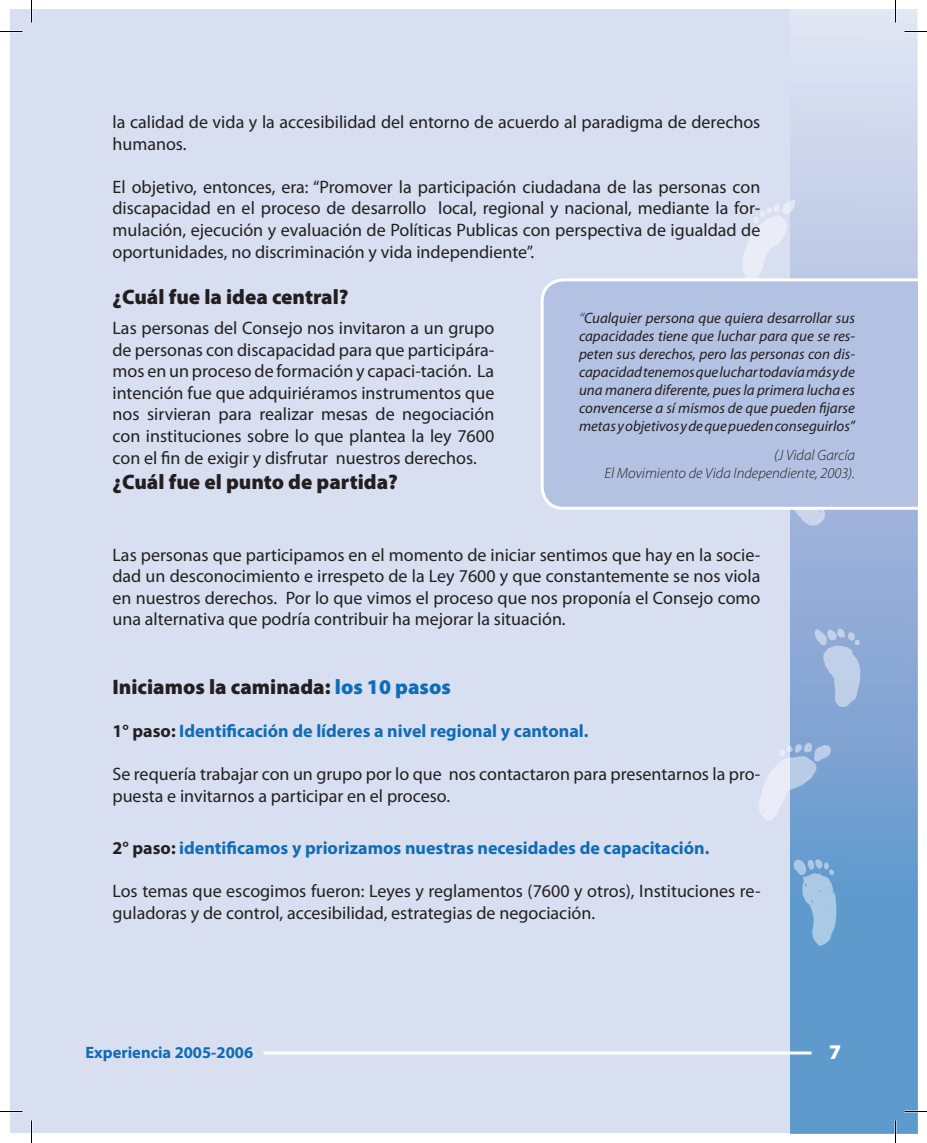
<style>
.page{position:relative;width:927px;height:1143px;background:#fff}
.page>*{position:absolute;margin:0;border:0;box-sizing:border-box;transform-origin:0 0}
.t1{font:900 21px "Myriad Pro";color:#231f20}
.t2{font:900 21px "Myriad Pro";color:#fff}
.t3{font:18px/21.6px "Myriad Pro";color:#231f20}
.t4{font:700 18px "Myriad Pro";color:#0f6cb6}
.t5{font:700 16.5px "Myriad Pro";color:#0f6cb6}
.t6{font:italic 15px/18px "Myriad Pro";color:#231f20;text-align:justify}
.t7{font:italic 300 15px/18px "Myriad Pro";color:#231f20;text-align:right}
.s1{color:#0f6cb6}
.s2{color:#231f20}
</style>
<div class="page">
<div style="left:10px;top:10px;width:22px;height:1123px;background:#d8dff0"></div>
<div style="left:32px;top:10px;width:885px;height:1123px;background:#d8dff0"></div>
<svg style="left:791px;top:10px;width:126px;height:1123px"></svg>
<img style="left:743px;top:182px;width:166px;height:782px">
<hr style="left:263px;top:1052px;width:548px;height:2px;background:#fff">
<div style="left:541px;top:278px;width:376px;height:232px;background:#b3c1e2"></div>
<svg style="left:0;top:31px;width:22px;height:1px"></svg>
<svg style="left:904px;top:31px;width:23px;height:1px"></svg>
<svg style="left:0;top:1111px;width:22px;height:1px"></svg>
<svg style="left:904px;top:1111px;width:23px;height:1px"></svg>
<svg style="left:31px;top:0;width:1px;height:22px"></svg>
<svg style="left:31px;top:1120px;width:1px;height:23px"></svg>
<svg style="left:895px;top:0;width:1px;height:22px"></svg>
<svg style="left:895px;top:1120px;width:1px;height:23px"></svg>
<p class="t3" style="left:112px;top:111px;width:649px">la calidad de vida y la accesibilidad del entorno de acuerdo al paradigma de derechos humanos.</p>
<p class="t3" style="left:112px;top:176px;width:649px;text-align:justify">El objetivo, entonces, era: “Promover la participación ciudadana de las personas con discapacidad en el proceso de desarrollo local, regional y nacional, mediante la for&shy;mulación, ejecución y evaluación de Políticas Publicas con perspectiva de igualdad de oportunidades, no discriminación y vida independiente”.</p>
<p class="t1" style="left:112px;top:283px;width:238px">¿Cuál fue la idea central?</p>
<p class="t6" style="left:579px;top:309px;width:277px"><span class="s1">“</span>Cualquier persona que quiera desarrollar sus capacidades tiene que luchar para que se res&shy;peten sus derechos, pero las personas con dis&shy;capacidad tenemos que luchar todavía más y de una manera diferente, pues la primera lucha es convencerse a sí mismos de que pueden fijarse metas y objetivos y de que pueden conseguirlos”</p>
<p class="t7" style="left:605px;top:446px;width:252px">(J Vidal García<br>El Movimiento de Vida Independiente, 2003).</p>
<p class="t3" style="left:112px;top:317px;width:383px;text-align:justify">Las personas del Consejo nos invitaron a un grupo de personas con discapacidad para que participára&shy;mos en un proceso de formación y capaci-tación. La intención fue que adquiriéramos instrumentos que nos sirvieran para realizar mesas de negociación con instituciones sobre lo que plantea la ley 7600 con el fin de exigir y disfrutar nuestros derechos.</p>
<p class="t1" style="left:112px;top:468px;width:287px">¿Cuál fue el punto de partida?</p>
<p class="t3" style="left:112px;top:543px;width:649px;text-align:justify">Las personas que participamos en el momento de iniciar sentimos que hay en la socie&shy;dad un desconocimiento e irrespeto de la Ley 7600 y que constantemente se nos viola en nuestros derechos. Por lo que vimos el proceso que nos proponía el Consejo como una alternativa que podría contribuir ha mejorar la situación.</p>
<p class="t1" style="left:112px;top:673px;width:340px">Iniciamos la caminada: <span class="s1">los 10 pasos</span></p>
<p class="t4" style="left:112px;top:719px;width:477px"><span class="s2">1° paso:</span> Identificación de líderes a nivel regional y cantonal.</p>
<p class="t3" style="left:112px;top:763px;width:649px">Se requería trabajar con un grupo por lo que nos contactaron para presentarnos la pro&shy;puesta e invitarnos a participar en el proceso.</p>
<p class="t4" style="left:112px;top:836px;width:598px"><span class="s2">2° paso:</span> identificamos y priorizamos nuestras necesidades de capacitación.</p>
<p class="t3" style="left:112px;top:880px;width:650px">Los temas que escogimos fueron: Leyes y reglamentos (7600 y otros), Instituciones re&shy;guladoras y de control, accesibilidad, estrategias de negociación.</p>
<p class="t5" style="left:86px;top:1042px;width:169px">Experiencia 2005-2006</p>
<p class="t2" style="left:829px;top:1038px;width:14px">7</p>
</div>
